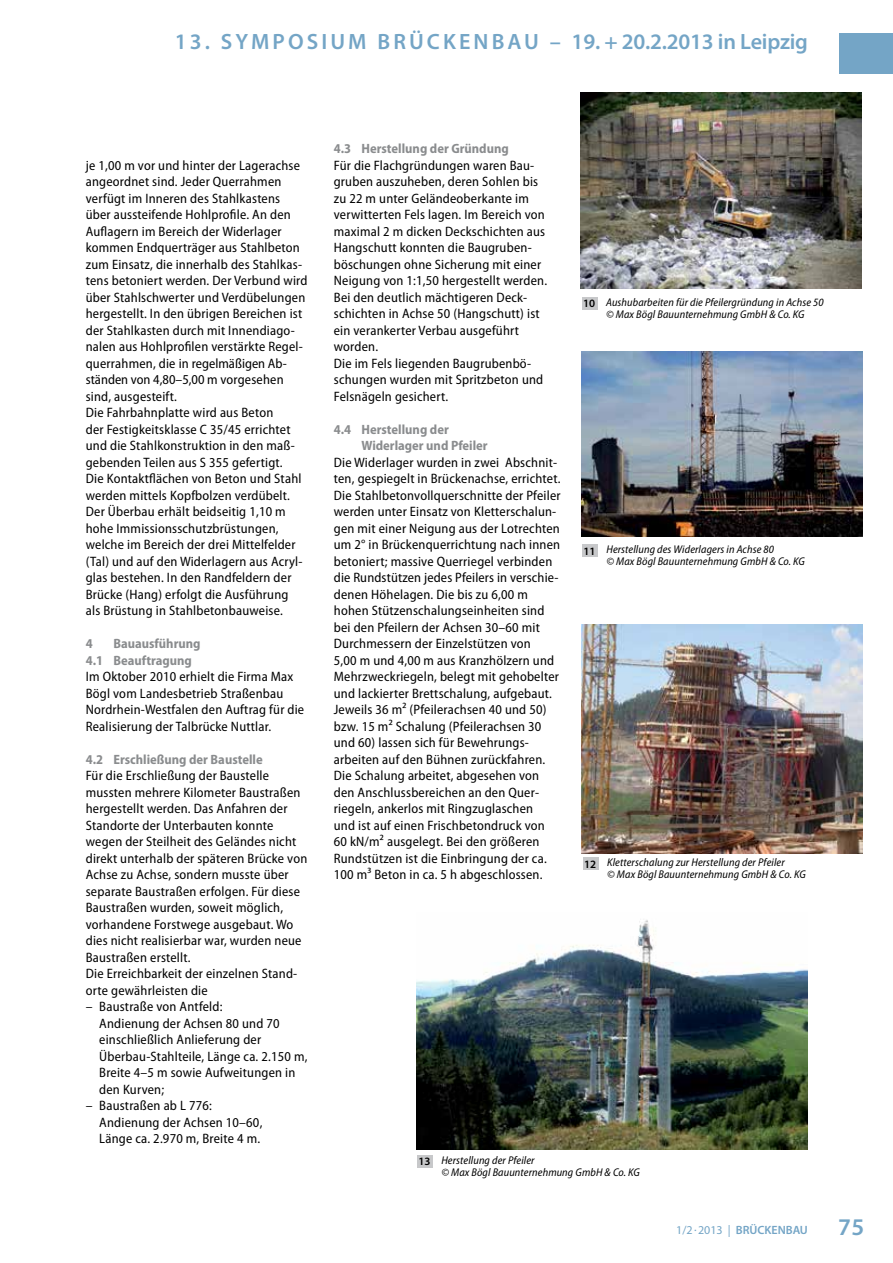
<style>
.page{position:relative;width:893px;height:1263px;background:#fff}
.page>*{position:absolute;margin:0;border:0;box-sizing:border-box;transform-origin:0 0}
.t1{font:600 24px "Myriad Pro";color:#74a5c6}
.t2{font:600 22.2px "Myriad Pro";letter-spacing:.14em;color:#74a5c6}
.t3{font:semi-condensed 13.65px/16.5px "Myriad Pro";letter-spacing:.015em;color:#000}
.t4{font:700 semi-condensed 13.5px/16.5px "Myriad Pro";color:#8a8c8e}
.t5{font:600 12px "Myriad Pro";color:#74a5c6}
.t6{font:italic semi-condensed 11.25px/12px "Myriad Pro";letter-spacing:.01em;color:#000}
.s1{font-weight:600;font-style:normal;font-stretch:normal}
.s2{font-weight:400}
</style>
<div class="page">
<div style="left:839px;top:33px;width:54px;height:40px;background:#74a5c6"></div>
<div style="left:582px;top:297px;width:15px;height:13px;background:#c7c8ca"></div>
<div style="left:582px;top:545px;width:16px;height:12px;background:#c7c8ca"></div>
<img style="left:580px;top:93px;width:282px;height:196px">
<img style="left:581px;top:351px;width:281px;height:186px">
<div style="left:583px;top:858px;width:15px;height:12px;background:#c7c8ca"></div>
<img style="left:581px;top:625px;width:281px;height:228px">
<div style="left:417px;top:1155px;width:16px;height:12px;background:#c7c8ca"></div>
<img style="left:416px;top:920px;width:392px;height:229px">
<h2 class="t2" style="left:175px;top:29px;width:635px">13. SYMPOSIUM BRÜCKENBAU – 19. + 20.2.2013 in Leipzig</h2>
<p class="t3" style="left:86px;top:157px;width:223px">je 1,00 m vor und hinter der Lagerachse angeordnet sind. Jeder Querrahmen verfügt im Inneren des Stahlkastens über aussteifende Hohlprofile. An den Auflagern im Bereich der Widerlager kommen Endquerträger aus Stahlbeton zum Einsatz, die innerhalb des Stahlkas&shy;tens betoniert werden. Der Verbund wird über Stahlschwerter und Verdübelungen hergestellt. In den übrigen Bereichen ist der Stahlkasten durch mit Innendiago&shy;nalen aus Hohlprofilen verstärkte Regel&shy;querrahmen, die in regelmäßigen Ab&shy;ständen von 4,80–5,00 m vorgesehen sind, ausgesteift.<br>Die Fahrbahnplatte wird aus Beton<br>der Festigkeitsklasse C 35/45 errichtet und die Stahlkonstruktion in den maß&shy;gebenden Teilen aus S 355 gefertigt.<br>Die Kontaktflächen von Beton und Stahl werden mittels Kopfbolzen verdübelt.<br>Der Überbau erhält beidseitig 1,10 m hohe Immissionsschutzbrüstungen, welche im Bereich der drei Mittelfelder (Tal) und auf den Widerlagern aus Acryl&shy;glas bestehen. In den Randfeldern der Brücke (Hang) erfolgt die Ausführung<br>als Brüstung in Stahlbetonbauweise.</p>
<p class="t4" style="left:86px;top:635px;width:8px">4</p>
<p class="t4" style="left:86px;top:635px;width:116px;text-indent:28px">Bauausführung<br>4.1 Beauftragung</p>
<p class="t3" style="left:86px;top:668px;width:220px">Im Oktober 2010 erhielt die Firma Max Bögl vom Landesbetrieb Straßenbau Nordrhein-Westfalen den Auftrag für die Realisierung der Talbrücke Nuttlar.</p>
<p class="t4" style="left:86px;top:751px;width:178px">4.2 Erschließung der Baustelle</p>
<p class="t3" style="left:86px;top:767px;width:223px">Für die Erschließung der Baustelle mussten mehrere Kilometer Baustraßen hergestellt werden. Das Anfahren der Standorte der Unterbauten konnte wegen der Steilheit des Geländes nicht direkt unterhalb der späteren Brücke von Achse zu Achse, sondern musste über separate Baustraßen erfolgen. Für diese Baustraßen wurden, soweit möglich, vorhandene Forstwege ausgebaut. Wo dies nicht realisierbar war, wurden neue Baustraßen erstellt.<br>Die Erreichbarkeit der einzelnen Stand&shy;orte gewährleisten die</p>
<p class="t3" style="left:99px;top:998px;width:210px;text-indent:-13px">– Baustraße von Antfeld:<br>Andienung der Achsen 80 und 70 einschließlich Anlieferung der<br>Überbau-Stahlteile, Länge ca. 2.150 m,<br>Breite 4–5 m sowie Aufweitungen in den Kurven;</p>
<p class="t3" style="left:99px;top:1097px;width:165px;text-indent:-13px">– Baustraßen ab L 776:<br>Andienung der Achsen 10–60,<br>Länge ca. 2.970 m, Breite 4 m.</p>
<p class="t4" style="left:334px;top:140px;width:176px">4.3 Herstellung der Gründung</p>
<p class="t3" style="left:334px;top:157px;width:215px">Für die Flachgründungen waren Bau&shy;gruben auszuheben, deren Sohlen bis zu 22 m unter Geländeoberkante im verwitterten Fels lagen. Im Bereich von maximal 2 m dicken Deckschichten aus Hangschutt konnten die Baugruben&shy;böschungen ohne Sicherung mit einer Neigung von 1:1,50 hergestellt werden.<br>Bei den deutlich mächtigeren Deck&shy;schichten in Achse 50 (Hangschutt) ist ein verankerter Verbau ausgeführt worden.<br>Die im Fels liegenden Baugrubenbö&shy;schungen wurden mit Spritzbeton und Felsnägeln gesichert.</p>
<p class="t4" style="left:361px;top:421px;width:128px;text-indent:-28px">4.4 Herstellung der<br>Widerlager und Pfeiler</p>
<p class="t3" style="left:334px;top:454px;width:228px">Die Widerlager wurden in zwei Abschnit&shy;ten, gespiegelt in Brückenachse, errichtet.<br>Die Stahlbetonvollquerschnitte der Pfeiler werden unter Einsatz von Kletterschalun&shy;gen mit einer Neigung aus der Lotrechten um 2° in Brückenquerrichtung nach innen betoniert; massive Querriegel verbinden die Rundstützen jedes Pfeilers in verschie&shy;denen Höhelagen. Die bis zu 6,00 m hohen Stützenschalungseinheiten sind bei den Pfeilern der Achsen 30–60 mit Durchmessern der Einzelstützen von<br>5,00 m und 4,00 m aus Kranzhölzern und Mehrzweckriegeln, belegt mit gehobelter und lackierter Brettschalung, aufgebaut.<br>Jeweils 36 m² (Pfeilerachsen 40 und 50) bzw. 15 m² Schalung (Pfeilerachsen 30 und 60) lassen sich für Bewehrungs&shy;arbeiten auf den Bühnen zurückfahren.<br>Die Schalung arbeitet, abgesehen von den Anschlussbereichen an den Quer&shy;riegeln, ankerlos mit Ringzuglaschen<br>und ist auf einen Frischbetondruck von 60 kN/m² ausgelegt. Bei den größeren Rundstützen ist die Einbringung der ca.<br>100 m³ Beton in ca. 5 h abgeschlossen.</p>
<p class="t6" style="left:583px;top:296px;width:242px;text-align:center"><span class="s1">10</span> Aushubarbeiten für die Pfeilergründung in Achse 50 © Max Bögl Bauunternehmung GmbH &amp; Co. KG</p>
<p class="t6" style="left:606px;top:544px;width:200px;text-indent:-23px"><span class="s1">11</span> Herstellung des Widerlagers in Achse 80<br>© Max Bögl Bauunternehmung GmbH &amp; Co. KG</p>
<p class="t6" style="left:607px;top:857px;width:200px;text-indent:-23px"><span class="s1">12</span> Kletterschalung zur Herstellung der Pfeiler<br>© Max Bögl Bauunternehmung GmbH &amp; Co. KG</p>
<p class="t6" style="left:441px;top:1154px;width:200px;text-indent:-23px"><span class="s1">13</span> Herstellung der Pfeiler<br>© Max Bögl Bauunternehmung GmbH &amp; Co. KG</p>
<p class="t5" style="left:676px;top:1223px;width:133px"><span class="s2">1/2</span><sup>.</sup><span class="s2">2013 |</span> BRÜCKENBAU</p>
<h1 class="t1" style="left:838px;top:1214px;width:27px">75</h1>
</div>
